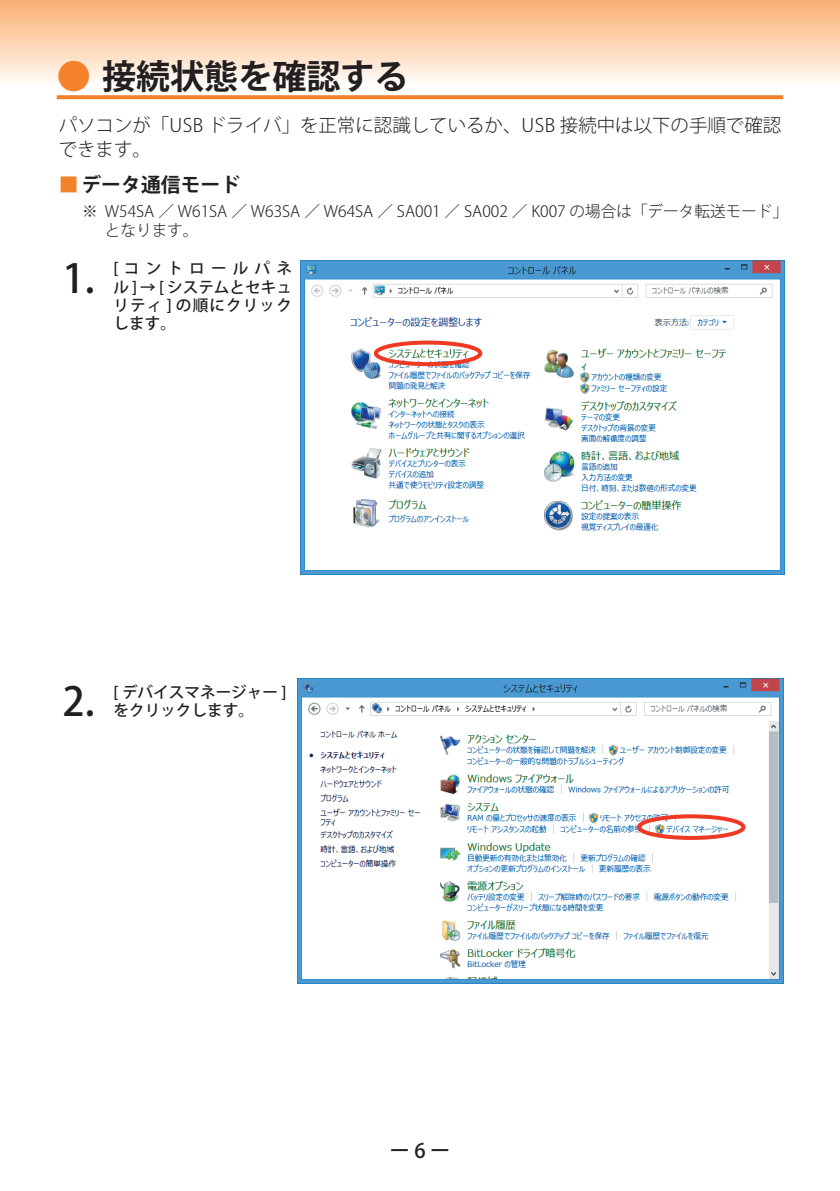
<style>
.page{position:relative;width:840px;height:1191px;background:#fff}
.page>*{position:absolute;margin:0;border:0;box-sizing:border-box;transform-origin:0 0}
.t1{font:500 39.6px "Koz Go Pro";color:#231f20}
.t2{font:700 34px "Koz Go Pro";color:#231f20}
.t3{font:500 20px "Koz Go Pro";color:#231f20}
.t4{font:700 19.8px "Koz Go Pro";color:#231f20}
.t5{font:300 18.4px/24.2px "Koz Go Pro";color:#231f20}
.t6{font:300 15.6px/18.4px "Koz Go Pro";color:#231f20}
.t7{font:500 15.6px/18.4px "Koz Go Pro";color:#231f20;text-align:justify}
.s1{color:#f4822b}
</style>
<div class="page">
<div style="left:0;top:0;width:839px;height:85px;background:linear-gradient(to bottom,#faae72,#fffbf6)"></div>
<svg style="left:57px;top:95px;width:725px;height:4px;background:#f48836"></svg>
<img style="left:297px;top:678px;width:485px;height:306px">
<div style="left:636px;top:814px;width:109px;height:26px;border:4px solid #ef3923;border-radius:50%"></div>
<img style="left:300px;top:260px;width:483px;height:314px">
<div style="left:373px;top:340px;width:109px;height:26px;border:4px solid #ef3923;border-radius:50%"></div>
<h2 class="t2" style="left:57px;top:55px;width:353px"><span class="s1">●</span> 接続状態を確認する</h2>
<p class="t5" style="left:59px;top:113px;width:723px">パソコンが「USB ドライバ」を正常に認識しているか、USB 接続中は以下の手順で確認できます。</p>
<p class="t4" style="left:59px;top:172px;width:183px"><span class="s1">■</span> データ通信モード</p>
<p class="t6" style="left:105px;top:202px;width:684px;text-indent:-23px">※ W54SA ／ W61SA ／ W63SA ／ W64SA ／ SA001 ／ SA002 ／ K007 の場合は「データ転送モード」となります。</p>
<h1 class="t1" style="left:62px;top:253px;width:34px">1.</h1>
<p class="t7" style="left:113px;top:260px;width:180px">[コントロールパネル ] → [ システムとセキュリティ ] の順にクリックします。</p>
<h1 class="t1" style="left:62px;top:676px;width:34px">2.</h1>
<p class="t7" style="left:113px;top:683px;width:174px">[ デバイスマネージャー ]をクリックします。</p>
<p class="t3" style="left:389px;top:1138px;width:62px">ー 6 ー</p>
</div>
